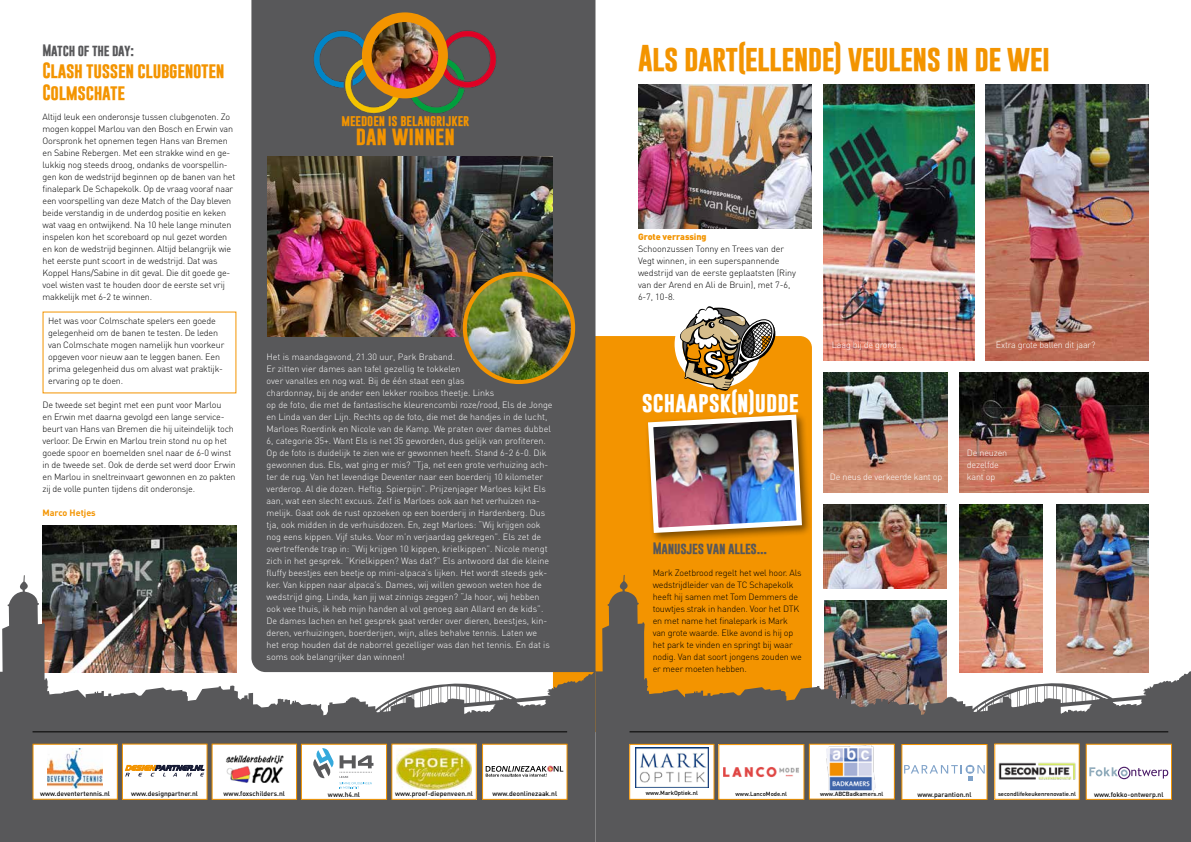
<style>
.page{position:relative;width:1191px;height:842px;background:#fff}
.page>*{position:absolute;margin:0;border:0;box-sizing:border-box;transform-origin:0 0}
.t1{font:700 27px "Gobold";letter-spacing:-.02em;color:#f39400}
.t2{font:700 20.9px "Gobold";color:#fff}
.t3{font:700 19.2px "Gobold";color:#f39400}
.t4{font:700 16px/22px "Gobold";letter-spacing:-.02em;color:#f39400}
.t5{font:700 12px "Gobold";letter-spacing:-.02em;color:#58585a}
.t6{font:700 11.5px "Gobold";color:#f39400}
.t7{font:300 9px/12px "DIN";letter-spacing:-.02em;color:#000}
.t8{font:300 9px/12px "DIN";color:#fff}
.t9{font:300 9px/12px "DIN";letter-spacing:-.02em;color:#fff}
.t10{font:900 9px "DIN";letter-spacing:-.01em;color:#f39400}
.t11{font:700 9px "DIN";color:#f39400}
.t12{font:500 6.8px "DIN";color:#000}
.t13{font:500 6.7px "DIN";color:#000}
.t14{font:500 5.9px "DIN";color:#000}
</style>
<div class="page">
<div style="left:553px;top:336px;width:259px;height:396px;background:#f39400;border-radius:12px"></div>
<img style="left:43px;top:525px;width:193px;height:50px">
<div style="left:251px;top:0;width:344px;height:575px;background:#58585a"></div>
<svg style="left:595px;top:575px;width:596px;height:267px;fill:#58585a"></svg>
<svg style="left:0;top:575px;width:595px;height:267px;background:#6e6b6a"></svg>
<hr style="left:629px;top:732px;width:539px;height:1px;background:#000">
<div style="left:33px;top:744px;width:84px;height:55px;background:#fff;border:1px solid #f39400"></div>
<div style="left:392px;top:744px;width:84px;height:55px;background:#fff"></div>
<img style="left:397px;top:748px;width:74px;height:41px">
<div style="left:122px;top:744px;width:85px;height:55px;background:#fff"></div>
<div style="left:212px;top:744px;width:85px;height:55px;background:#fff"></div>
<img style="left:226px;top:755px;width:58px;height:27px">
<svg style="left:125px;top:765px;width:79px;height:11px"></svg>
<div style="left:482px;top:744px;width:85px;height:55px;background:#fff"></div>
<img style="left:485px;top:765px;width:79px;height:12px">
<img style="left:485px;top:766px;width:78px;height:6px">
<img style="left:486px;top:773px;width:60px;height:4px">
<hr style="left:33px;top:732px;width:534px;height:1px;background:#000">
<div style="left:629px;top:744px;width:85px;height:55px;background:#fff"></div>
<img style="left:635px;top:747px;width:73px;height:40px">
<div style="left:629px;top:744px;width:85px;height:55px;border:1px solid #f39400"></div>
<div style="left:809px;top:744px;width:85px;height:55px;background:#fff"></div>
<img style="left:827px;top:746px;width:49px;height:46px">
<img style="left:48px;top:748px;width:54px;height:40px">
<div style="left:719px;top:744px;width:85px;height:55px;background:#fff"></div>
<img style="left:723px;top:767px;width:76px;height:11px">
<div style="left:718px;top:744px;width:86px;height:55px;border:1px solid #f39400"></div>
<img style="left:313px;top:25px;width:184px;height:90px">
<img style="left:367px;top:17px;width:76px;height:77px;border-radius:38px">
<div style="left:362px;top:12px;width:86px;height:86px;border:10px solid #f39400;border-radius:50%"></div>
<div style="left:674px;top:301px;width:88px;height:87px;border:8px solid #fff;border-radius:50%"></div>
<svg style="left:680px;top:306px;width:96px;height:85px"></svg>
<div style="left:994px;top:744px;width:85px;height:55px;background:#fff"></div>
<img style="left:998px;top:762px;width:78px;height:18px">
<img style="left:267px;top:156px;width:286px;height:180px">
<div style="left:645px;top:411px;width:167px;height:132px;background:#000;opacity:.5"></div>
<img style="left:645px;top:412px;width:159px;height:124px">
<img style="left:465px;top:274px;width:108px;height:108px;border-radius:54px">
<div style="left:463px;top:272px;width:112px;height:112px;border:4px solid #f39400;border-radius:50%"></div>
<img style="left:824px;top:84px;width:150px;height:276px">
<img style="left:960px;top:504px;width:82px;height:168px">
<img style="left:1056px;top:504px;width:92px;height:168px">
<img style="left:824px;top:504px;width:122px;height:84px">
<img style="left:823px;top:372px;width:124px;height:120px">
<img style="left:960px;top:372px;width:188px;height:120px">
<img style="left:638px;top:84px;width:174px;height:144px">
<img style="left:986px;top:84px;width:162px;height:276px">
<div style="left:901px;top:744px;width:86px;height:56px;background:#fff;border:1px solid #f39400"></div>
<svg style="left:904px;top:765px;width:80px;height:16px"></svg>
<div style="left:1086px;top:744px;width:85px;height:55px;background:#fff;border:1px solid #f39400"></div>
<svg style="left:1089px;top:767px;width:79px;height:12px"></svg>
<div style="left:301px;top:744px;width:86px;height:55px;background:#fff;border:1px solid #f39400"></div>
<svg style="left:313px;top:748px;width:60px;height:40px"></svg>
<h3 class="t5" style="left:43px;top:43px;width:93px">Match of the day:</h3>
<h3 class="t4" style="left:43px;top:60px;width:183px">Clash tussen clubgenoten<br>Colmschate</h3>
<p class="t7" style="left:43px;top:111px;width:194px">Altijd leuk een onderonsje tussen clubgenoten. Zo mogen koppel Marlou van den Bosch en Erwin van Oorspronk het opnemen tegen Hans van Bremen en Sabine Rebergen. Met een strakke wind en ge&shy;lukkig nog steeds droog, ondanks de voorspellin&shy;gen kon de wedstrijd beginnen op de banen van het finalepark De Schapekolk. Op de vraag vooraf naar een voorspelling van deze Match of the Day bleven beide verstandig in de underdog positie en keken wat vaag en ontwijkend. Na 10 hele lange minuten inspelen kon het scoreboard op nul gezet worden en kon de wedstrijd beginnen. Altijd belangrijk wie het eerste punt scoort in de wedstrijd. Dat was Koppel Hans/Sabine in dit geval. Die dit goede ge&shy;voel wisten vast te houden door de eerste set vrij makkelijk met 6-2 te winnen.</p>
<p class="t7" style="left:48px;top:315px;width:178px">Het was voor Colmschate spelers een goede gelegenheid om de banen te testen. De leden van Colmschate mogen namelijk hun voorkeur opgeven voor nieuw aan te leggen banen. Een prima gelegenheid dus om alvast wat praktijk&shy;ervaring op te doen.</p>
<p class="t7" style="left:43px;top:399px;width:195px">De tweede set begint met een punt voor Marlou<br>en Erwin met daarna gevolgd een lange service&shy;beurt van Hans van Bremen die hij uiteindelijk toch verloor. De Erwin en Marlou trein stond nu op het goede spoor en boemelden snel naar de 6-0 winst in de tweede set. Ook de derde set werd door Erwin en Marlou in sneltreinvaart gewonnen en zo pakten zij de volle punten tijdens dit onderonsje.</p>
<p class="t11" style="left:43px;top:507px;width:55px">Marco Hetjes</p>
<p class="t6" style="left:341px;top:113px;width:130px">meedoen is belangrijker</p>
<h3 class="t3" style="left:356px;top:123px;width:101px">dan winnen</h3>
<p class="t8" style="left:266px;top:351px;width:288px">Het is maandagavond, 21.30 uur, Park Braband.<br>Er zitten vier dames aan tafel gezellig te tokkelen<br>over vanalles en nog wat. Bij de één staat een glas<br>chardonnay, bij de ander een lekker rooibos theetje. Links<br>op de foto, die met de fantastische kleurencombi roze/rood, Els de Jonge en Linda van der Lijn. Rechts op de foto, die met de handjes in de lucht, Marloes Roerdink en Nicole van de Kamp. We praten over dames dubbel 6, categorie 35+. Want Els is net 35 geworden, dus gelijk van profiteren.<br>Op de foto is duidelijk te zien wie er gewonnen heeft. Stand 6-2 6-0. Dik gewonnen dus. Els, wat ging er mis? “Tja, net een grote verhuizing ach&shy;ter de rug. Van het levendige Deventer naar een boerderij 10 kilometer verderop. Al die dozen. Heftig. Spierpijn”. Prijzenjager Marloes kijkt Els aan, wat een slecht excuus. Zelf is Marloes ook aan het verhuizen na&shy;melijk. Gaat ook de rust opzoeken op een boerderij in Hardenberg. Dus tja, ook midden in de verhuisdozen. En, zegt Marloes: “Wij krijgen ook nog eens kippen. Vijf stuks. Voor m’n verjaardag gekregen”. Els zet de overtreffende trap in: “Wij krijgen 10 kippen, krielkippen”. Nicole mengt zich in het gesprek. “Krielkippen? Was dat?” Els antwoord dat die kleine fluffy beestjes een beetje op mini-alpaca’s lijken. Het wordt steeds gek&shy;ker. Van kippen naar alpaca’s. Dames, wij willen gewoon weten hoe de wedstrijd ging. Linda, kan jij wat zinnigs zeggen? “Ja hoor, wij hebben ook vee thuis, ik heb mijn handen al vol genoeg aan Allard en de kids”.<br>De dames lachen en het gesprek gaat verder over dieren, beestjes, kin&shy;deren, verhuizingen, boerderijen, wijn, alles behalve tennis. Laten we<br>het erop houden dat de naborrel gezelliger was dan het tennis. En dat is soms ook belangrijker dan winnen!</p>
<h1 class="t1" style="left:638px;top:41px;width:413px">Als dart(ellende) veulens in de wei</h1>
<p class="t10" style="left:638px;top:231px;width:70px">Grote verrassing</p>
<p class="t7" style="left:638px;top:243px;width:159px">Schoonzussen Tonny en Trees van der<br>Vegt winnen, in een superspannende wedstrijd van de eerste geplaatsten (Riny van der Arend en Ali de Bruin), met 7-6,<br>6-7, 10-8.</p>
<h2 class="t2" style="left:642px;top:388px;width:158px">schaapsk(n)udde</h2>
<h3 class="t5" style="left:653px;top:540px;width:116px">Manusjes van alles...</h3>
<p class="t7" style="left:653px;top:567px;width:150px">Mark Zoetbrood regelt het wel hoor. Als wedstrijdleider van de TC Schapekolk heeft hij samen met Tom Demmers de touwtjes strak in handen. Voor het DTK en met name het finalepark is Mark van grote waarde. Elke avond is hij op het park te vinden en springt bij waar nodig. Van dat soort jongens zouden we er meer moeten hebben.</p>
<p class="t9" style="left:832px;top:339px;width:73px">Laag bij de grond...</p>
<p class="t9" style="left:996px;top:339px;width:101px">Extra grote ballen dit jaar?</p>
<p class="t9" style="left:967px;top:447px;width:42px">De neuzen dezelfde</p>
<p class="t9" style="left:830px;top:471px;width:114px">De neus de verkeerde kant op</p>
<p class="t8" style="left:967px;top:471px;width:30px">kant op</p>
<p class="t13" style="left:40px;top:789px;width:71px">www.deventertennis.nl</p>
<p class="t13" style="left:131px;top:790px;width:68px">www.designpartner.nl</p>
<p class="t13" style="left:224px;top:790px;width:63px">www.foxschilders.nl</p>
<p class="t13" style="left:395px;top:790px;width:79px">www.proef-diepenveen.nl</p>
<p class="t13" style="left:492px;top:790px;width:66px">www.deonlinezaak.nl</p>
<p class="t14" style="left:646px;top:789px;width:54px">www.MarkOptiek.nl</p>
<p class="t14" style="left:820px;top:790px;width:65px">www.ABCBadkamers.nl</p>
<p class="t12" style="left:328px;top:790px;width:34px">www.h4.nl</p>
<p class="t12" style="left:917px;top:790px;width:55px">www.parantion.nl</p>
<p class="t12" style="left:1094px;top:790px;width:71px">www.fokko-ontwerp.nl</p>
<p class="t14" style="left:735px;top:790px;width:53px">www.LancoMode.nl</p>
<p class="t14" style="left:998px;top:790px;width:79px">secondlifekeukenrenovatie.nl</p>
</div>
